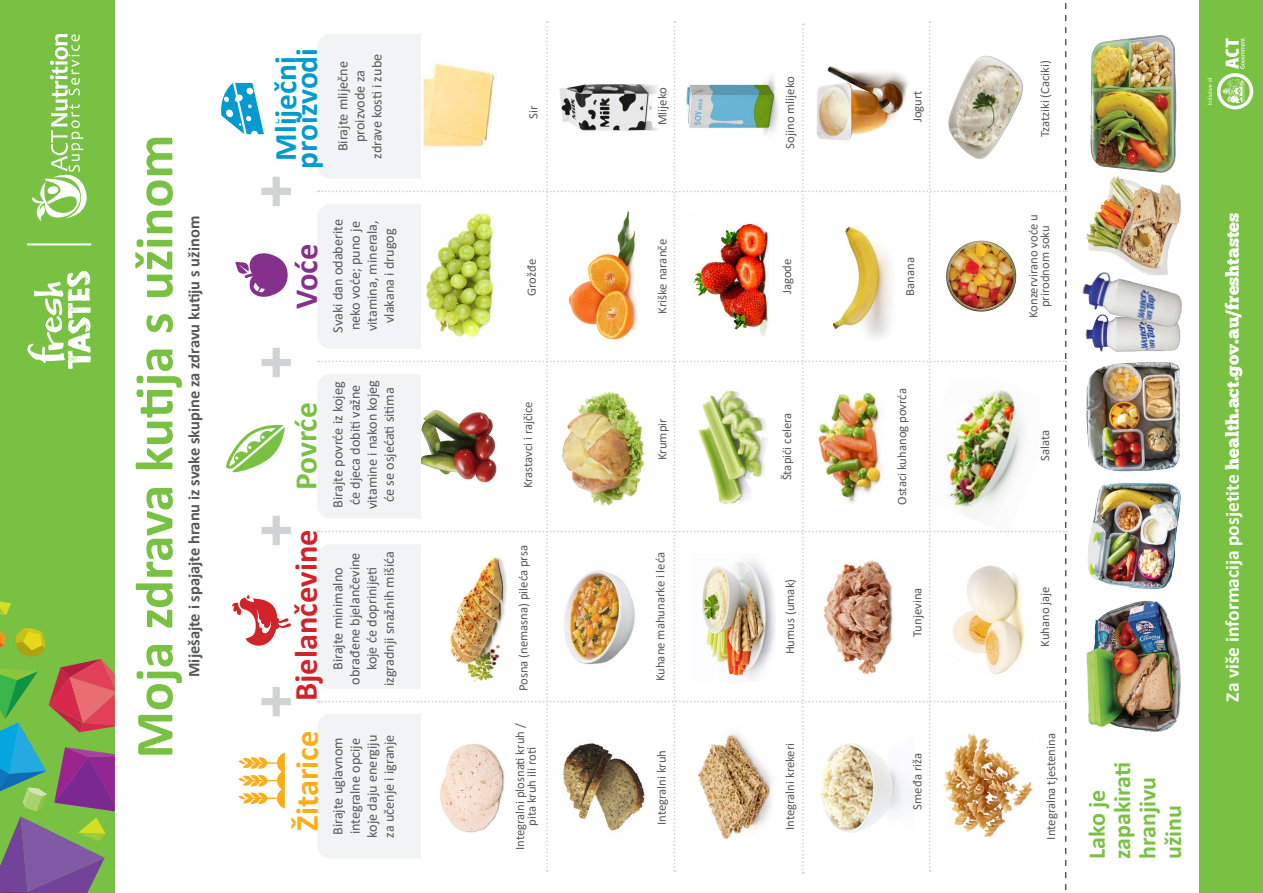
<style>
.page{position:relative;width:1263px;height:893px;background:#fff}
.page>*{position:absolute;margin:0;border:0;box-sizing:border-box;transform-origin:0 0}
.t1{font:700 54px "Calibri";color:#79c142}
.t2{font:700 32.55px "Calibri";color:#d1232a}
.t3{font:700 32.55px "Calibri";color:#faad19}
.t4{font:700 32.55px "Calibri";color:#85318c}
.t5{font:700 31.5px "Calibri";color:#039ad0}
.t6{font:700 31.5px "Calibri";letter-spacing:-.005em;color:#79c142}
.t7{font:700 24px/25.5px "Calibri";color:#79c142}
.t8{font:18px "Chunk Five";color:#fff}
.t9{font:700 16.5px "Calibri";color:#57585a}
.t10{font:14.25px/17.1px "Calibri";color:#57585a;text-align:center}
.t11{font:12.75px/11.6px "Calibri";color:#57585a;text-align:center}
.s1{font-family:"Calibri";font-weight:700;font-size:19.5px}
</style>
<div class="page">
<div style="left:0;top:0;width:115px;height:893px;background:#79c142"></div>
<svg style="left:0;top:601px;width:11px;height:14px"></svg>
<svg style="left:0;top:628px;width:115px;height:265px"></svg>
<div style="left:1199px;top:0;width:64px;height:893px;background:#79c142"></div>
<svg style="left:28px;top:271px;width:63px;height:98px"></svg>
<hr style="left:27px;top:243px;width:64px;height:2px;background:#fff">
<svg style="left:262px;top:687px;width:29px;height:29px"></svg>
<svg style="left:262px;top:516px;width:29px;height:29px"></svg>
<svg style="left:262px;top:348px;width:29px;height:29px"></svg>
<svg style="left:262px;top:177px;width:29px;height:29px"></svg>
<svg style="left:238px;top:753px;width:47px;height:55px"></svg>
<svg style="left:232px;top:595px;width:59px;height:51px"></svg>
<svg style="left:226px;top:425px;width:59px;height:47px"></svg>
<svg style="left:235px;top:253px;width:53px;height:44px"></svg>
<img style="left:1086px;top:363px;width:94px;height:109px">
<img style="left:1086px;top:600px;width:95px;height:132px">
<img style="left:1067px;top:35px;width:110px;height:157px">
<img style="left:1085px;top:332px;width:96px;height:20px">
<img style="left:1082px;top:276px;width:100px;height:56px">
<img style="left:1083px;top:168px;width:98px;height:108px">
<img style="left:1087px;top:482px;width:94px;height:108px">
<svg style="left:32px;top:34px;width:55px;height:188px"></svg>
<svg style="left:221px;top:83px;width:43px;height:51px"></svg>
<img style="left:317px;top:3px;width:749px;height:888px">
<svg style="left:1207px;top:38px;width:46px;height:71px"></svg>
<p class="t1" style="left:116px;top:758px;width:625px;rotate:-90deg">Moja zdrava kutija s užinom</p>
<p class="t9" style="left:182px;top:677px;width:462px;rotate:-90deg">Miješajte i spajajte hranu iz svake skupine za zdravu kutiju s užinom</p>
<p class="t5" style="left:284px;top:169px;width:122px;rotate:-90deg">proizvodi</p>
<p class="t10" style="left:334px;top:159px;width:106px;rotate:-90deg">Birajte mliječne proizvode za zdrave kosti i zube</p>
<p class="t5" style="left:263px;top:161px;width:106px;rotate:-90deg">Mliječni</p>
<p class="t4" style="left:283px;top:309px;width:67px;rotate:-90deg">Voće</p>
<p class="t10" style="left:329px;top:333px;width:115px;rotate:-90deg">Svaki dan odaberite neko voće; puno je vitamina, minerala, vlakana i drugog</p>
<p class="t6" style="left:284px;top:490px;width:89px;rotate:-90deg">Povrće</p>
<p class="t2" style="left:283px;top:701px;width:173px;rotate:-90deg">Bjelančevine</p>
<p class="t10" style="left:329px;top:509px;width:131px;rotate:-90deg">Birajte povrće iz kojeg će djeca dobiti važne vitamine i nakon kojeg će se osjećati sitima</p>
<p class="t10" style="left:329px;top:686px;width:136px;rotate:-90deg">Birajte minimalno obrađene bjelančevine koje će doprinijeti izgradnji snažnih mišića</p>
<p class="t3" style="left:284px;top:831px;width:102px;rotate:-90deg">Žitarice</p>
<p class="t10" style="left:329px;top:838px;width:105px;text-align:left;rotate:-90deg">Birajte uglavnom integralne opcije koje daju energiju za učenje i igranje</p>
<p class="t11" style="left:527px;top:119px;width:15px;rotate:-90deg">Sir</p>
<p class="t11" style="left:525px;top:296px;width:39px;rotate:-90deg">Grožđe</p>
<p class="t11" style="left:522px;top:488px;width:89px;rotate:-90deg">Krastavci i rajčice</p>
<p class="t11" style="left:517px;top:691px;width:148px;rotate:-90deg">Posna (nemasna) pileća prsa</p>
<p class="t11" style="left:514px;top:850px;width:128px;rotate:-90deg">Integralni plosnati kruh / pita kruh ili roti</p>
<p class="t11" style="left:656px;top:125px;width:40px;rotate:-90deg">Mlijeko</p>
<p class="t11" style="left:784px;top:149px;width:74px;rotate:-90deg">Sojino mlijeko</p>
<p class="t11" style="left:911px;top:122px;width:34px;rotate:-90deg">Jogurt</p>
<p class="t11" style="left:656px;top:314px;width:76px;rotate:-90deg">Kriške naranče</p>
<p class="t11" style="left:656px;top:460px;width:43px;rotate:-90deg">Krumpir</p>
<p class="t11" style="left:654px;top:681px;width:131px;rotate:-90deg">Kuhane mahunarke i leća</p>
<p class="t11" style="left:781px;top:294px;width:37px;rotate:-90deg">Jagode</p>
<p class="t11" style="left:904px;top:296px;width:40px;rotate:-90deg">Banana</p>
<p class="t11" style="left:781px;top:480px;width:69px;rotate:-90deg">Štapići celera</p>
<p class="t11" style="left:896px;top:505px;width:118px;rotate:-90deg">Ostaci kuhanog povrća</p>
<p class="t11" style="left:784px;top:654px;width:77px;rotate:-90deg">Humus (umak)</p>
<p class="t11" style="left:911px;top:637px;width:51px;rotate:-90deg">Tunjevina</p>
<p class="t11" style="left:655px;top:825px;width:77px;rotate:-90deg">Integralni kruh</p>
<p class="t11" style="left:784px;top:830px;width:89px;rotate:-90deg">Integralni krekeri</p>
<p class="t11" style="left:911px;top:810px;width:58px;rotate:-90deg">Smeđa riža</p>
<p class="t11" style="left:1039px;top:137px;width:79px;rotate:-90deg">Tzatziki (Caciki)</p>
<p class="t11" style="left:1027px;top:318px;width:106px;rotate:-90deg">Konzervirano voće u prirodnom soku</p>
<p class="t11" style="left:1039px;top:461px;width:32px;rotate:-90deg">Salata</p>
<p class="t11" style="left:1039px;top:647px;width:62px;rotate:-90deg">Kuhano jaje</p>
<p class="t11" style="left:1045px;top:839px;width:108px;rotate:-90deg">Integralna tjestenina</p>
<p class="t7" style="left:1083px;top:859px;width:98px;rotate:-90deg">Lako je zapakirati hranjivu užinu</p>
<p class="t8" style="left:1222px;top:702px;width:490px;rotate:-90deg"><span class="s1">Za više informacija posjetite</span> health.act.gov.au/freshtastes</p>
</div>
